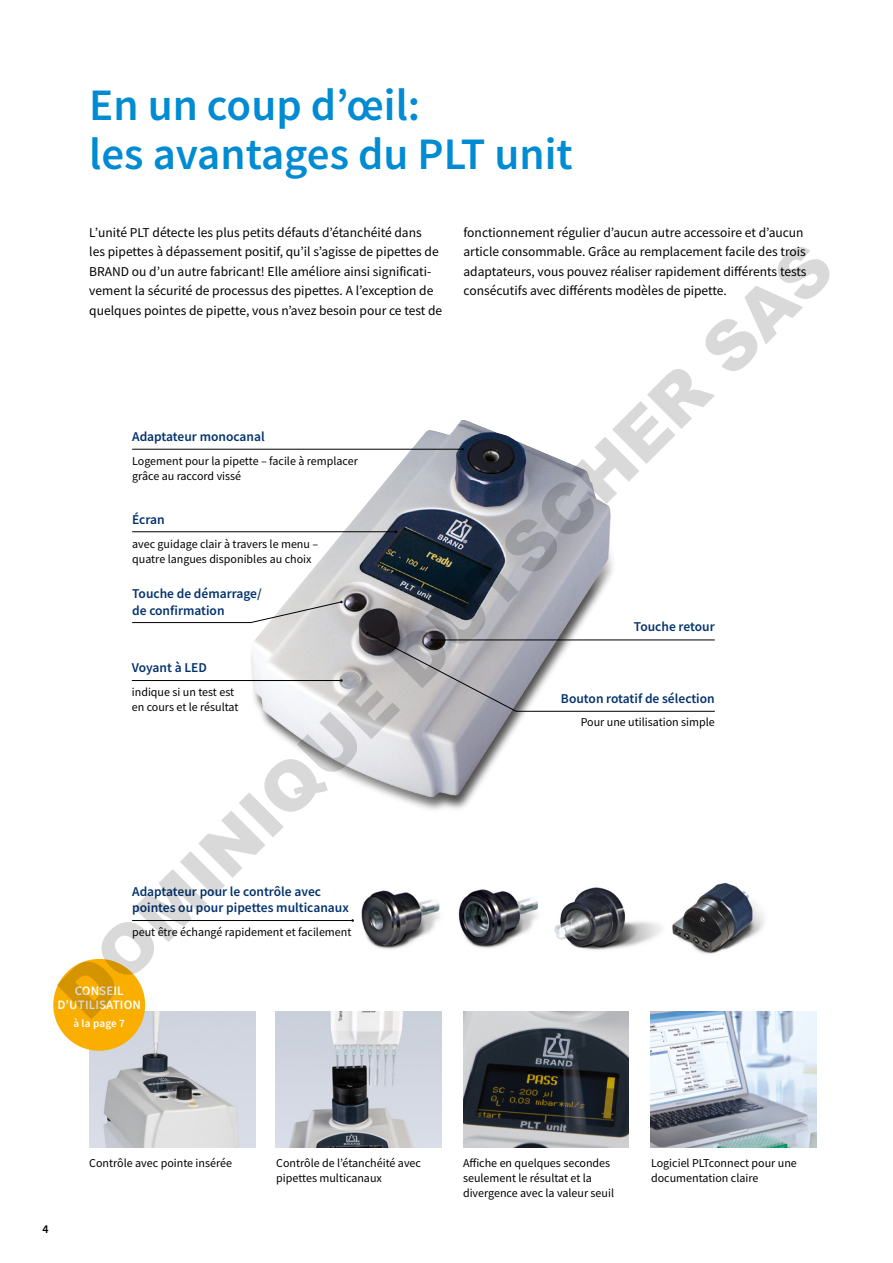
<style>
.page{position:relative;width:893px;height:1263px;background:#fff}
.page>*{position:absolute;margin:0;border:0;box-sizing:border-box;transform-origin:0 0}
.t1{font:900 67.95px "Arial";color:rgb(0 0 0/.15)}
.t2{font:600 45px/49.5px "Source Sans Pro";color:#008bd2}
.t3{font:13.5px/19.5px "Source Sans Pro";color:#000}
.t4{font:600 13.5px/16.2px "Source Sans Pro";color:#03326c}
.t5{font:600 12.9px/14.2px "Source Sans Pro";letter-spacing:.01em;color:#fff;text-align:center}
.t6{font:12px/15px "Source Sans Pro";color:#000}
.t7{font:600 12px "Source Sans Pro";color:#000}
.t8{font:600 11.25px "Source Sans Pro";letter-spacing:.005em;color:#fff}
</style>
<div class="page">
<img style="left:463px;top:1011px;width:166px;height:136px">
<img style="left:276px;top:1011px;width:166px;height:136px">
<img style="left:651px;top:1011px;width:165px;height:136px">
<img style="left:230px;top:420px;width:383px;height:390px">
<img style="left:361px;top:889px;width:178px;height:60px">
<img style="left:672px;top:882px;width:92px;height:72px">
<img style="left:554px;top:887px;width:108px;height:63px">
<img style="left:89px;top:1011px;width:166px;height:136px">
<hr style="left:132px;top:531px;width:263px;height:1px;background:#000">
<hr style="left:132px;top:449px;width:330px;height:1px;background:#000">
<svg style="left:366px;top:632px;width:349px;height:80px"></svg>
<div style="left:53px;top:959px;width:92px;height:92px;background:#f9ae00;border-radius:50%"></div>
<svg style="left:132px;top:601px;width:210px;height:22px"></svg>
<hr style="left:132px;top:920px;width:220px;height:1px;background:#000">
<hr style="left:132px;top:680px;width:209px;height:1px;background:#000">
<h2 class="t2" style="left:89px;top:80px;width:485px">En un coup d’œil:<br>les avantages du PLT unit</h2>
<p class="t3" style="left:89px;top:222px;width:354px">L’unité PLT détecte les plus petits défauts d’étanchéité dans<br>les pipettes à dépassement positif, qu’il s’agisse de pipettes de BRAND ou d’un autre fabricant! Elle améliore ainsi significati&shy;vement la sécurité de processus des pipettes. A l’exception de quelques pointes de pipette, vous n’avez besoin pour ce test de</p>
<p class="t3" style="left:463px;top:222px;width:345px">fonctionnement régulier d’aucun autre accessoire et d’aucun article consommable. Grâce au remplacement facile des trois adaptateurs, vous pouvez réaliser rapidement différents tests consécutifs avec différents modèles de pipette.</p>
<h1 class="t1" style="left:35px;top:971px;width:1063px;rotate:-45deg">DOMINIQUE DUTSCHER SAS</h1>
<p class="t4" style="left:132px;top:428px;width:134px">Adaptateur monocanal</p>
<p class="t6" style="left:132px;top:454px;width:227px">Logement pour la pipette – facile à remplacer grâce au raccord vissé</p>
<p class="t4" style="left:132px;top:511px;width:34px">Écran</p>
<p class="t6" style="left:132px;top:536px;width:188px">avec guidage clair à travers le menu – quatre langues disponibles au choix</p>
<p class="t4" style="left:132px;top:586px;width:131px">Touche de démarrage/ de confirmation</p>
<p class="t4" style="left:634px;top:618px;width:82px">Touche retour</p>
<p class="t4" style="left:132px;top:660px;width:76px">Voyant à LED</p>
<p class="t6" style="left:132px;top:685px;width:108px">indique si un test est en cours et le résultat</p>
<p class="t4" style="left:561px;top:690px;width:155px">Bouton rotatif de sélection</p>
<p class="t6" style="left:581px;top:715px;width:136px">Pour une utilisation simple</p>
<p class="t4" style="left:132px;top:883px;width:218px">Adaptateur pour le contrôle avec pointes ou pour pipettes multicanaux</p>
<p class="t6" style="left:132px;top:925px;width:221px">peut être échangé rapidement et facilement</p>
<p class="t5" style="left:57px;top:983px;width:85px">CONSEIL<br>D’UTILISATION</p>
<p class="t8" style="left:73px;top:1015px;width:53px">à la page 7</p>
<p class="t7" style="left:43px;top:1221px;width:8px">4</p>
<p class="t6" style="left:89px;top:1155px;width:144px">Contrôle avec pointe insérée</p>
<p class="t6" style="left:276px;top:1156px;width:146px">Contrôle de l’étanchéité avec pipettes multicanaux</p>
<p class="t6" style="left:463px;top:1156px;width:153px">Affiche en quelques secondes seulement le résultat et la divergence avec la valeur seuil</p>
<p class="t6" style="left:651px;top:1156px;width:147px">Logiciel PLTconnect pour une documentation claire</p>
</div>
